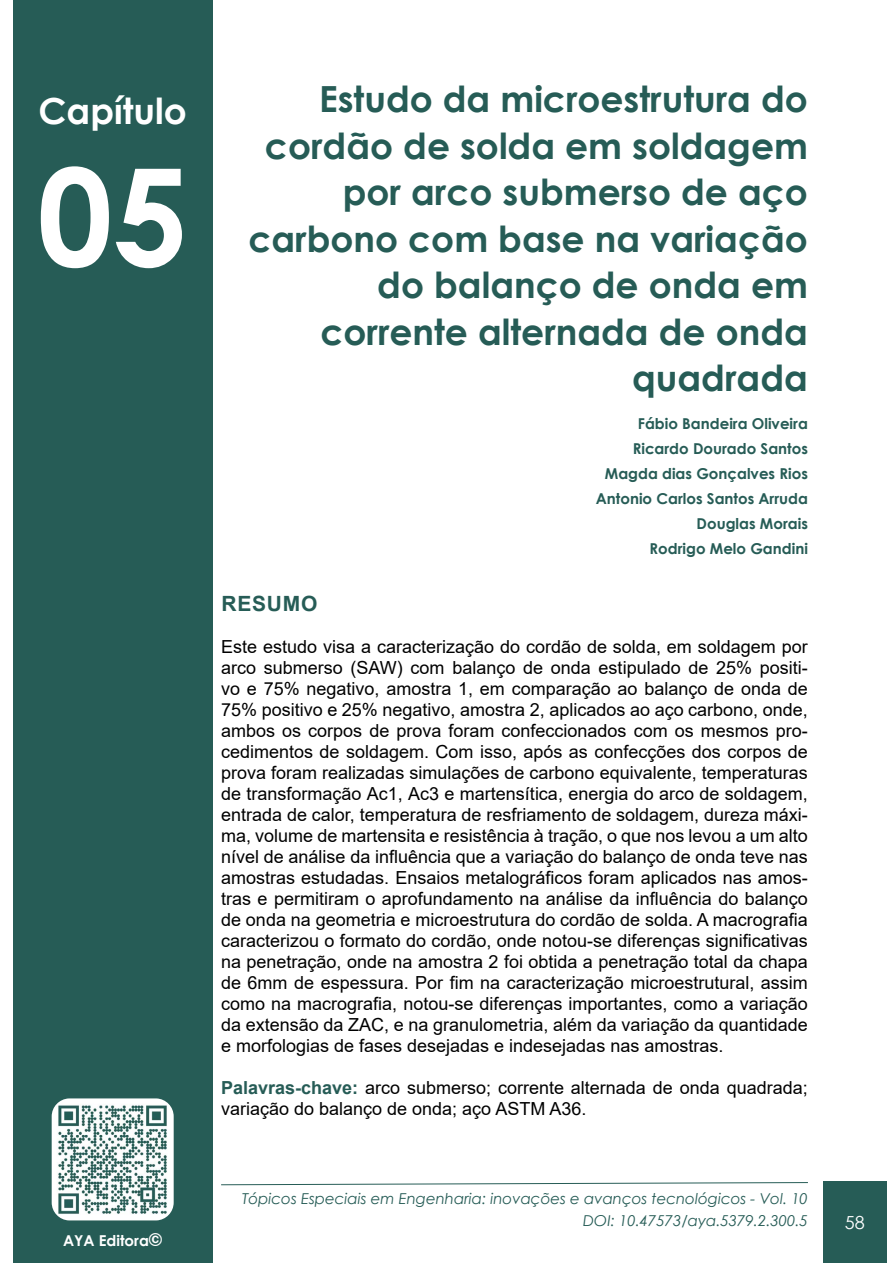
<style>
.page{position:relative;width:893px;height:1263px;background:#fff}
.page>*{position:absolute;margin:0;border:0;box-sizing:border-box;transform-origin:0 0}
.t1{font:700 135px "Century Gothic";color:#fff}
.t2{font:700 36px/46.5px "Century Gothic";color:#265c56;text-align:right}
.t3{font:700 36px "Century Gothic";color:#fff}
.t4{font:700 21px "Arial";letter-spacing:.035em;color:#265c56}
.t5{font:18px/21px "Arial";color:#000;text-align:justify}
.t6{font:18px "Century Gothic";color:#fff}
.t7{font:700 15px/25px "Century Gothic";color:#265c56;text-align:right}
.t8{font:italic 15px "Century Gothic";color:#265c56}
.t9{font:700 15px "Century Gothic";color:#fff}
.s1{font-weight:700;color:#265c56}
.s2{font-family:"Helvetica";font-size:18px}
</style>
<div class="page">
<div style="left:13px;top:0;width:200px;height:1263px;background:#265c56"></div>
<svg style="left:221px;top:1182px;width:587px;height:3px"></svg>
<div style="left:823px;top:1182px;width:63px;height:81px;background:#265c56"></div>
<img style="left:52px;top:1098px;width:122px;height:122px">
<h2 class="t3" style="left:39px;top:84px;width:150px">Capítulo</h2>
<h2 class="t2" style="left:248px;top:74px;width:561px">Estudo da microestrutura do cordão de solda em soldagem por arco submerso de aço carbono com base na variação do balanço de onda em corrente alternada de onda quadrada</h2>
<p class="t7" style="left:596px;top:410px;width:214px">Fábio Bandeira Oliveira<br>Ricardo Dourado Santos<br>Magda dias Gonçalves Rios<br>Antonio Carlos Santos Arruda<br>Douglas Morais<br>Rodrigo Melo Gandini</p>
<p class="t4" style="left:221px;top:588px;width:97px">RESUMO</p>
<p class="t5" style="left:221px;top:636px;width:588px">Este estudo visa a caracterização do cordão de solda, em soldagem por arco submerso (SAW) com balanço de onda estipulado de 25% positi&shy;vo e 75% negativo, amostra 1, em comparação ao balanço de onda de 75% positivo e 25% negativo, amostra 2, aplicados ao aço carbono, onde, ambos os corpos de prova foram confeccionados com os mesmos pro&shy;cedimentos de soldagem. Com isso, após as confecções dos corpos de prova foram realizadas simulações de carbono equivalente, temperaturas de transformação Ac1, Ac3 e martensítica, energia do arco de soldagem, entrada de calor, temperatura de resfriamento de soldagem, dureza máxi&shy;ma, volume de martensita e resistência à tração, o que nos levou a um alto nível de análise da influência que a variação do balanço de onda teve nas amostras estudadas. Ensaios metalográficos foram aplicados nas amos&shy;tras e permitiram o aprofundamento na análise da influência do balanço de onda na geometria e microestrutura do cordão de solda. A macrografia caracterizou o formato do cordão, onde notou-se diferenças significativas na penetração, onde na amostra 2 foi obtida a penetração total da chapa de 6mm de espessura. Por fim na caracterização microestrutural, assim como na macrografia, notou-se diferenças importantes, como a variação da extensão da ZAC, e na granulometria, além da variação da quantidade e morfologias de fases desejadas e indesejadas nas amostras.</p>
<p class="t5" style="left:221px;top:1077px;width:588px"><span class="s1">Palavras-chave:</span> arco submerso; corrente alternada de onda quadrada; variação do balanço de onda; aço ASTM A36.</p>
<h1 class="t1" style="left:37px;top:114px;width:153px">05</h1>
<p class="t8" style="left:242px;top:1188px;width:567px">Tópicos Especiais em Engenharia: inovações e avanços tecnológicos - Vol. 10</p>
<p class="t9" style="left:63px;top:1229px;width:101px">AYA Editora<span class="s2">©</span></p>
<p class="t8" style="left:583px;top:1210px;width:226px">DOI: 10.47573/aya.5379.2.300.5</p>
<p class="t6" style="left:845px;top:1210px;width:21px">58</p>
</div>
